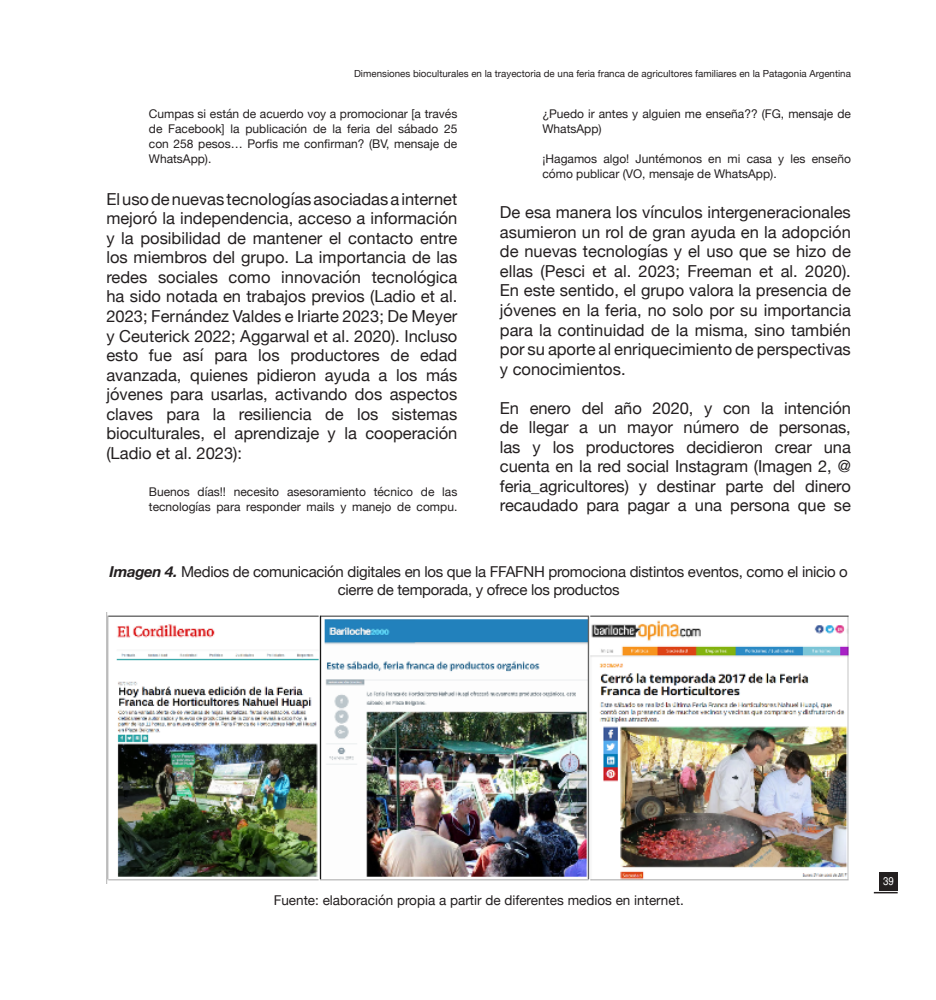
<style>
.page{position:relative;width:936px;height:1000px;background:#fff}
.page>*{position:absolute;margin:0;border:0;box-sizing:border-box;transform-origin:0 0}
.t1{font:16.5px/19.5px "Helvetica Neue";color:#231f20;text-align:justify}
.t2{font:15px/18px "Helvetica Neue";letter-spacing:-.02em;color:#231f20;text-align:center}
.t3{font:13.5px "Helvetica Neue";color:#231f20}
.t4{font:12px/15px "Helvetica Neue";color:#231f20}
.t5{font:11.25px "Helvetica LT Std";color:#fff;scale:.85 1}
.t6{font:9.75px "Helvetica Neue";color:#231f20}
.s1{font-weight:700;font-style:italic}
</style>
<div class="page">
<div style="left:879px;top:872px;width:18px;height:18px;background:#231f20"></div>
<hr style="left:873px;top:891px;width:24px;height:2px;background:#231f20">
<img style="left:106px;top:612px;width:743px;height:271px">
<p class="t6" style="left:354px;top:66px;width:498px">Dimensiones bioculturales en la trayectoria de una feria franca de agricultores familiares en la Patagonia Argentina</p>
<p class="t4" style="left:149px;top:107px;width:310px;text-align:justify">Cumpas si están de acuerdo voy a promocionar [a través de Facebook] la publicación de la feria del sábado 25 con 258 pesos… Porfis me confirman? (BV, mensaje de WhatsApp).</p>
<p class="t1" style="left:106px;top:190px;width:352px">El uso de nuevas tecnologías asociadas a internet mejoró la independencia, acceso a información y la posibilidad de mantener el contacto entre los miembros del grupo. La importancia de las redes sociales como innovación tecnológica ha sido notada en trabajos previos (Ladio et al.<br>2023; Fernández Valdes e Iriarte 2023; De Meyer y Ceuterick 2022; Aggarwal et al. 2020). Incluso esto fue así para los productores de edad avanzada, quienes pidieron ayuda a los más jóvenes para usarlas, activando dos aspectos claves para la resiliencia de los sistemas bioculturales, el aprendizaje y la cooperación (Ladio et al. 2023):</p>
<p class="t4" style="left:149px;top:485px;width:310px">Buenos días!! necesito asesoramiento técnico de las tecnologías para responder mails y manejo de compu.</p>
<p class="t4" style="left:542px;top:107px;width:310px">¿Puedo ir antes y alguien me enseña?? (FG, mensaje de<br>WhatsApp)</p>
<p class="t4" style="left:542px;top:152px;width:310px">¡Hagamos algo! Juntémonos en mi casa y les enseño cómo publicar (VO, mensaje de WhatsApp).</p>
<p class="t1" style="left:500px;top:204px;width:352px">De esa manera los vínculos intergeneracionales asumieron un rol de gran ayuda en la adopción de nuevas tecnologías y el uso que se hizo de ellas (Pesci et al. 2023; Freeman et al. 2020).<br>En este sentido, el grupo valora la presencia de jóvenes en la feria, no solo por su importancia para la continuidad de la misma, sino también por su aporte al enriquecimiento de perspectivas y conocimientos.</p>
<p class="t1" style="left:500px;top:399px;width:352px">En enero del año 2020, y con la intención de llegar a un mayor número de personas, las y los productores decidieron crear una cuenta en la red social Instagram (Imagen 2, @ feria_agricultores) y destinar parte del dinero recaudado para pagar a una persona que se</p>
<p class="t2" style="left:109px;top:563px;width:739px"><span class="s1">Imagen 4.</span> Medios de comunicación digitales en los que la FFAFNH promociona distintos eventos, como el inicio o cierre de temporada, y ofrece los productos</p>
<p class="t3" style="left:274px;top:889px;width:411px">Fuente: elaboración propia a partir de diferentes medios en internet.</p>
<p class="t5" style="left:883px;top:874px;width:14px">39</p>
</div>
